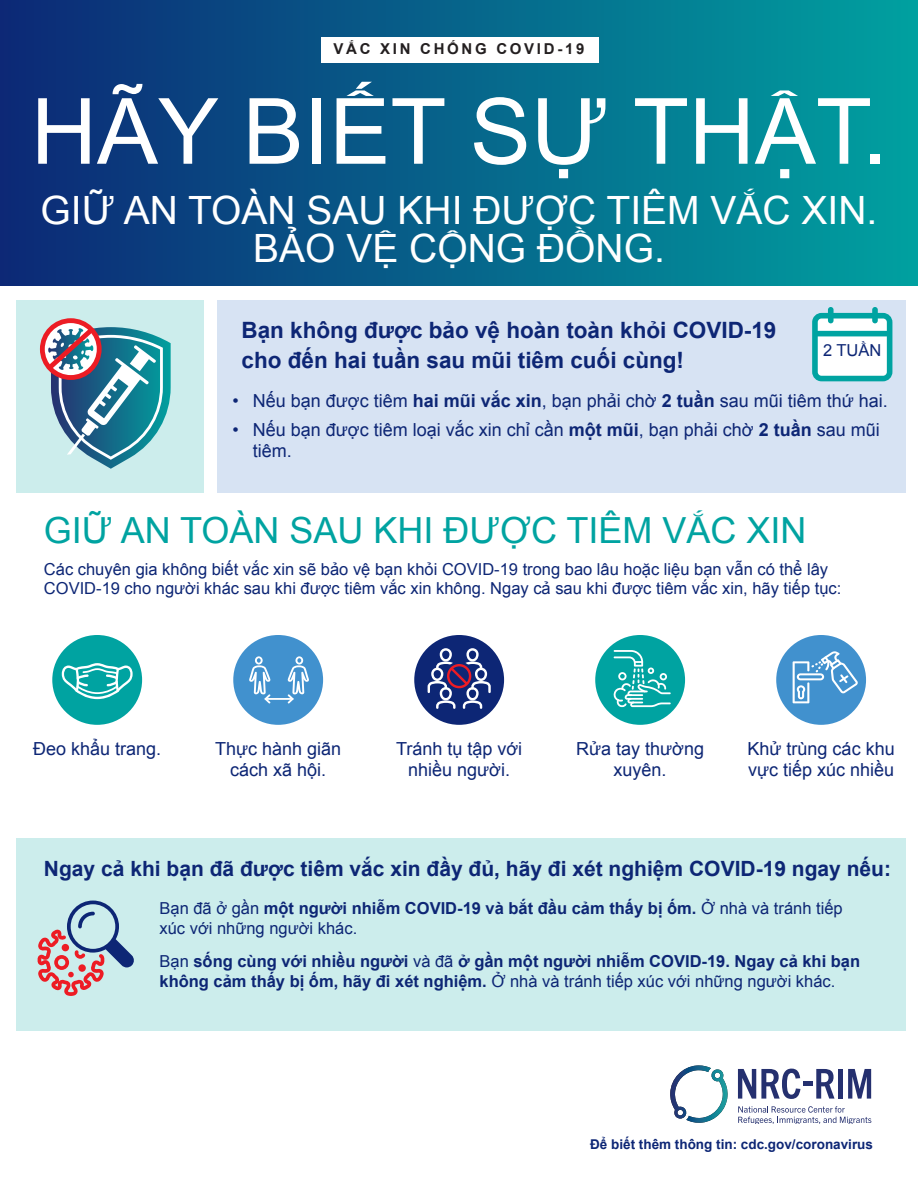
<style>
.page{position:relative;width:918px;height:1188px;background:#fff}
.page>*{position:absolute;margin:0;border:0;box-sizing:border-box;transform-origin:0 0}
.t1{font:91.5px "Arial";color:#fff}
.t2{font:39px "Arial";color:#fff}
.t3{font:36px "Arial";color:#00a3a1}
.t4{font:700 22.5px/30px "Arial";color:#0d2675}
.t5{font:700 21px "Arial";color:#0d2675}
.t6{font:18px/21.6px "Arial";color:#0d2675;text-align:center}
.t7{font:16.5px/19.8px "Arial";color:#0d2675}
.t8{font:700 16.5px/19.8px "Arial";color:#0d2675}
.t9{font:700 15px "Arial";letter-spacing:.18em;color:#231f20}
.t10{font:700 13.5px "Arial";color:#0d2675}
.s1{font-weight:700}
.s2{font-weight:400}
</style>
<div class="page">
<div style="left:217px;top:300px;width:688px;height:192px;background:#d7e3f3"></div>
<div style="left:16px;top:300px;width:188px;height:192px;background:#ccedec"></div>
<div style="left:0;top:0;width:918px;height:285px;background:linear-gradient(to right,#0d2876,#00a1a0)"></div>
<div style="left:16px;top:839px;width:890px;height:192px;background:#ccedec"></div>
<svg style="left:40px;top:318px;width:131px;height:151px"></svg>
<svg style="left:738px;top:1069px;width:97px;height:30px"></svg>
<div style="left:838px;top:1069px;width:5px;height:30px;background:#25306f"></div>
<svg style="left:848px;top:1069px;width:23px;height:30px"></svg>
<svg style="left:738px;top:1106px;width:133px;height:18px"></svg>
<svg style="left:670px;top:1065px;width:58px;height:58px"></svg>
<div style="left:321px;top:38px;width:278px;height:25px;background:#fff"></div>
<div style="left:595px;top:635px;width:90px;height:90px;background:#00a3a1;border-radius:50%"></div>
<svg style="left:613px;top:650px;width:58px;height:57px"></svg>
<div style="left:776px;top:635px;width:90px;height:90px;background:#4191ce;border-radius:50%"></div>
<svg style="left:793px;top:651px;width:65px;height:52px"></svg>
<div style="left:52px;top:635px;width:90px;height:90px;background:#00a3a1;border-radius:50%"></div>
<svg style="left:62px;top:663px;width:71px;height:36px"></svg>
<div style="left:233px;top:635px;width:90px;height:90px;background:#4191ce;border-radius:50%"></div>
<svg style="left:288px;top:656px;width:21px;height:47px"></svg>
<svg style="left:249px;top:656px;width:21px;height:47px"></svg>
<hr style="left:265px;top:698px;width:29px;height:2px;background:#fff">
<div style="left:414px;top:635px;width:90px;height:90px;background:#0d2675;border-radius:50%"></div>
<svg style="left:426px;top:647px;width:66px;height:62px"></svg>
<svg style="left:812px;top:307px;width:80px;height:74px;background:#a8dedf"></svg>
<svg style="left:37px;top:901px;width:97px;height:95px"></svg>
<p class="t9" style="left:334px;top:38px;width:252px">VẮC XIN CHỐNG COVID-19</p>
<p class="t1" style="left:31px;top:72px;width:858px">HÃY BIẾT SỰ THẬT.</p>
<p class="t2" style="left:41px;top:185px;width:838px">GIỮ AN TOÀN SAU KHI ĐƯỢC TIÊM VẮC XIN.</p>
<p class="t2" style="left:253px;top:223px;width:413px">BẢO VỆ CỘNG ĐỒNG.</p>
<p class="t4" style="left:242px;top:316px;width:536px">Bạn không được bảo vệ hoàn toàn khỏi COVID-19 cho đến hai tuần sau mũi tiêm cuối cùng!</p>
<p class="t6" style="left:233px;top:390px;width:657px">• Nếu bạn được tiêm <span class="s1">hai mũi vắc xin</span>, bạn phải chờ <span class="s1">2 tuần</span> sau mũi tiêm thứ hai.</p>
<p class="t6" style="left:253px;top:419px;width:628px;text-align:left;text-indent:-20px">• Nếu bạn được tiêm loại vắc xin chỉ cần <span class="s1">một mũi</span>, bạn phải chờ <span class="s1">2 tuần</span> sau mũi tiêm.</p>
<p class="t7" style="left:823px;top:341px;width:60px">2 TUẦN</p>
<p class="t3" style="left:44px;top:507px;width:764px">GIỮ AN TOÀN SAU KHI ĐƯỢC TIÊM VẮC XIN</p>
<p class="t7" style="left:44px;top:559px;width:799px">Các chuyên gia không biết vắc xin sẽ bảo vệ bạn khỏi COVID-19 trong bao lâu hoặc liệu bạn vẫn có thể lây<br>COVID-19 cho người khác sau khi được tiêm vắc xin không. Ngay cả sau khi được tiêm vắc xin, hãy tiếp tục:</p>
<p class="t6" style="left:33px;top:738px;width:130px">Đeo khẩu trang.</p>
<p class="t6" style="left:215px;top:738px;width:128px">Thực hành giãn cách xã hội.</p>
<p class="t6" style="left:396px;top:738px;width:128px">Tránh tụ tập với nhiều người.</p>
<p class="t6" style="left:576px;top:738px;width:129px">Rửa tay thường xuyên.</p>
<p class="t6" style="left:748px;top:738px;width:149px;text-align:left">Khử trùng các khu vực tiếp xúc nhiều</p>
<p class="t5" style="left:44px;top:855px;width:849px">Ngay cả khi bạn đã được tiêm vắc xin đầy đủ, hãy đi xét nghiệm COVID-19 ngay nếu:</p>
<p class="t7" style="left:160px;top:898px;width:685px">Bạn đã ở gần <span class="s1">một người nhiễm COVID-19 và bắt đầu cảm thấy bị ốm.</span> Ở nhà và tránh tiếp xúc với những người khác.</p>
<p class="t8" style="left:160px;top:952px;width:702px"><span class="s2">Bạn</span> sống cùng với nhiều người <span class="s2">và đã</span> ở gần một người nhiễm COVID-19. Ngay cả khi bạn không cảm thấy bị ốm, hãy đi xét nghiệm. <span class="s2">Ở nhà và tránh tiếp xúc với những người khác.</span></p>
<p class="t10" style="left:590px;top:1135px;width:284px">Để biết thêm thông tin: cdc.gov/coronavirus</p>
</div>
